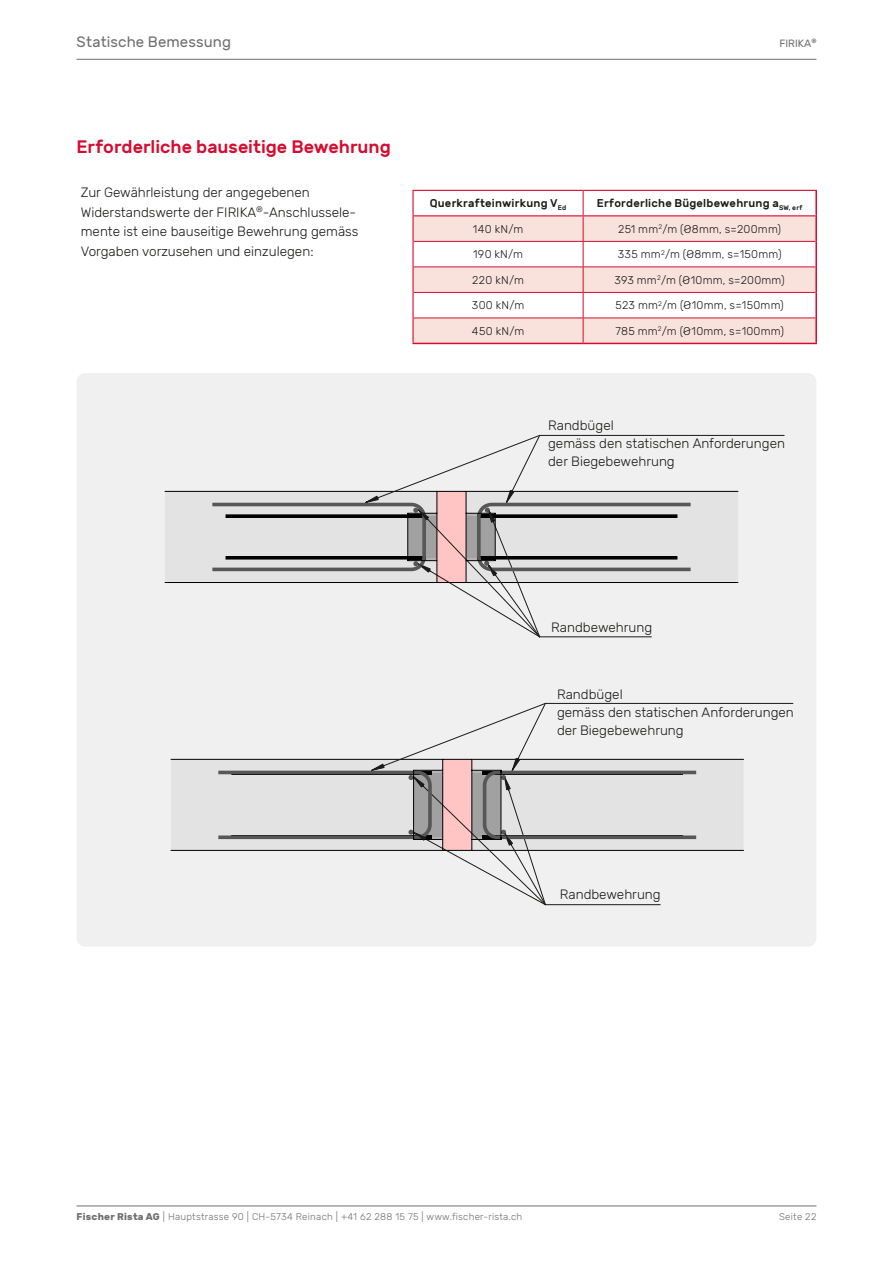
<style>
.page{position:relative;width:893px;height:1263px;background:#fff}
.page>*{position:absolute;margin:0;border:0;box-sizing:border-box;transform-origin:0 0}
.t1{font:500 18px "Rubik";color:#d50c2f}
.t2{font:15px "Rubik";letter-spacing:.005em;color:#6f6f6e}
.t3{font:300 13.5px/18px "Rubik";color:#1a1a18}
.t4{font:300 11.25px "Rubik";letter-spacing:.02em;color:#1a1a18}
.t5{font:500 11.25px "Rubik";letter-spacing:.02em;color:#1a1a18}
.t6{font:10.5px "Rubik";color:#6f6f6e}
.t7{font:300 9.75px "Rubik";letter-spacing:.025em;color:#6f6f6e}
.s1{font-weight:700}
</style>
<div class="page">
<hr style="left:77px;top:1206px;width:739px;height:1px;background:#6f6f6e">
<hr style="left:77px;top:59px;width:739px;height:1px;background:#6f6f6e">
<div style="left:77px;top:373px;width:739px;height:574px;background:#f0f0f0;border-radius:9px"></div>
<hr style="left:412px;top:191px;width:2px;height:24px;background:#d50c2f">
<hr style="left:412px;top:190px;width:171px;height:1px;background:#d50c2f">
<hr style="left:583px;top:190px;width:234px;height:1px;background:#d50c2f">
<hr style="left:412px;top:216px;width:2px;height:25px;background:#d50c2f">
<hr style="left:412px;top:241px;width:2px;height:26px;background:#d50c2f">
<hr style="left:412px;top:267px;width:2px;height:25px;background:#d50c2f">
<hr style="left:412px;top:292px;width:2px;height:26px;background:#d50c2f">
<hr style="left:412px;top:318px;width:2px;height:25px;background:#d50c2f">
<svg style="left:413px;top:191px;width:402px;height:152px"></svg>
<hr style="left:583px;top:318px;width:232px;height:1px;background:#d50c2f">
<hr style="left:412px;top:215px;width:171px;height:1px;background:#d50c2f">
<hr style="left:583px;top:215px;width:232px;height:1px;background:#d50c2f">
<hr style="left:414px;top:318px;width:169px;height:1px;background:#d50c2f">
<hr style="left:412px;top:343px;width:171px;height:1px;background:#d50c2f">
<hr style="left:583px;top:343px;width:234px;height:1px;background:#d50c2f">
<hr style="left:815px;top:191px;width:2px;height:25px;background:#d50c2f">
<hr style="left:815px;top:216px;width:2px;height:25px;background:#d50c2f">
<hr style="left:815px;top:241px;width:2px;height:26px;background:#d50c2f">
<hr style="left:815px;top:267px;width:2px;height:25px;background:#d50c2f">
<hr style="left:815px;top:292px;width:2px;height:26px;background:#d50c2f">
<hr style="left:815px;top:318px;width:2px;height:25px;background:#d50c2f">
<svg style="left:165px;top:434px;width:620px;height:204px"></svg>
<svg style="left:171px;top:702px;width:623px;height:204px"></svg>
<p class="t2" style="left:77px;top:33px;width:156px">Statische Bemessung</p>
<h1 class="t1" style="left:77px;top:136px;width:316px">Erforderliche bauseitige Bewehrung</h1>
<p class="t6" style="left:779px;top:37px;width:38px">FIRIKA<sup>®</sup></p>
<p class="t3" style="left:81px;top:183px;width:279px;line-height:19.5px">Zur Gewährleistung der angegebenen Widerstandswerte der FIRIKA<sup>®</sup>-Anschlussele&shy;mente ist eine bauseitige Bewehrung gemäss Vorgaben vorzusehen und einzulegen:</p>
<p class="t5" style="left:430px;top:197px;width:138px">Querkrafteinwirkung V<sub>Ed</sub></p>
<p class="t5" style="left:597px;top:197px;width:207px">Erforderliche Bügelbewehrung a<sub>SW,</sub> <sub>erf</sub></p>
<p class="t4" style="left:473px;top:223px;width:52px">140 kN/m</p>
<p class="t4" style="left:618px;top:223px;width:164px">251 mm<sup>2</sup>/m (Ø8mm, s=200mm)</p>
<p class="t4" style="left:473px;top:248px;width:51px">190 kN/m</p>
<p class="t4" style="left:618px;top:248px;width:165px">335 mm<sup>2</sup>/m (Ø8mm, s=150mm)</p>
<p class="t4" style="left:472px;top:274px;width:53px">220 kN/m</p>
<p class="t4" style="left:615px;top:274px;width:172px">393 mm<sup>2</sup>/m (Ø10mm, s=200mm)</p>
<p class="t4" style="left:472px;top:299px;width:54px">300 kN/m</p>
<p class="t4" style="left:615px;top:299px;width:170px">523 mm<sup>2</sup>/m (Ø10mm, s=150mm)</p>
<p class="t4" style="left:472px;top:325px;width:54px">450 kN/m</p>
<p class="t4" style="left:615px;top:325px;width:170px">785 mm<sup>2</sup>/m (Ø10mm, s=100mm)</p>
<p class="t3" style="left:548px;top:416px;width:238px">Randbügel<br>gemäss den statischen Anforderungen der Biegebewehrung</p>
<p class="t3" style="left:551px;top:618px;width:102px">Randbewehrung</p>
<p class="t3" style="left:557px;top:685px;width:238px">Randbügel<br>gemäss den statischen Anforderungen der Biegebewehrung</p>
<p class="t3" style="left:560px;top:885px;width:102px">Randbewehrung</p>
<p class="t7" style="left:77px;top:1211px;width:447px"><span class="s1">Fischer Rista AG</span> | Hauptstrasse 90 | CH-5734 Reinach | +41 62 288 15 75 | www.fischer-rista.ch</p>
<p class="t7" style="left:779px;top:1211px;width:39px">Seite 22</p>
</div>
